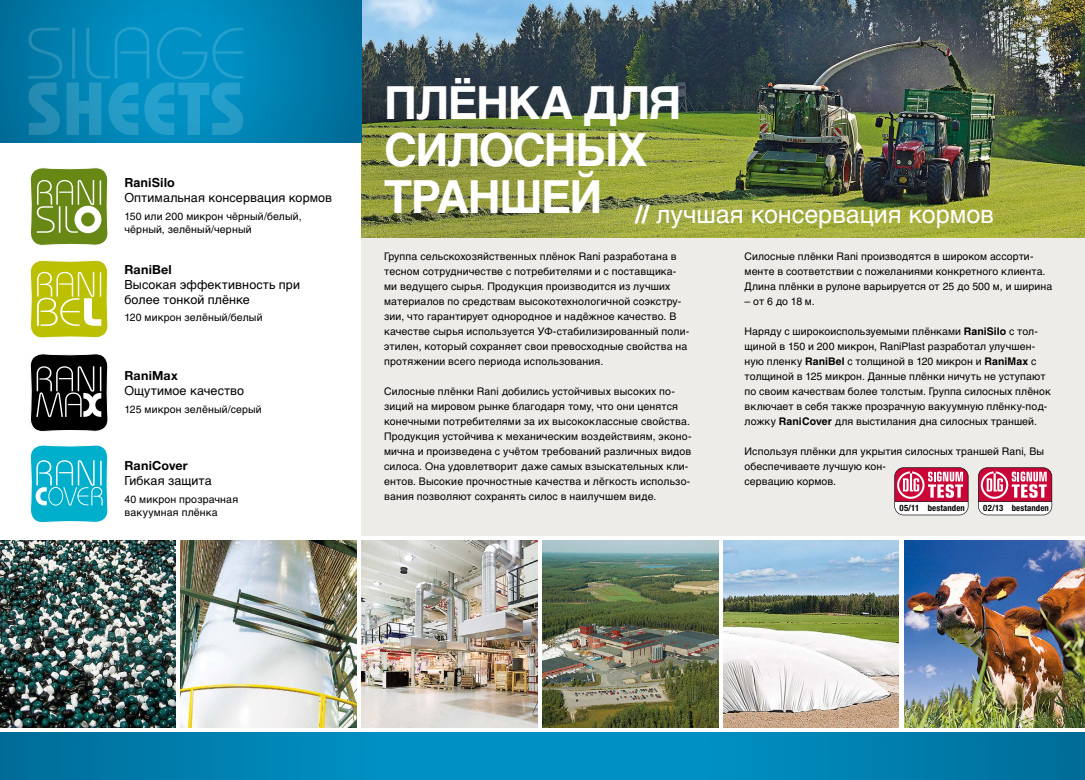
<style>
.page{position:relative;width:1085px;height:780px;background:#fff}
.page>*{position:absolute;margin:0;border:0;box-sizing:border-box;transform-origin:0 0}
.t1{font:700 45.62px/46.2px "Helvetica LT Std";letter-spacing:-.035em;color:#fff}
.t2{font:25px "Helvetica LT Std";color:#fff}
.t3{font:12.5px/15px "Helvetica LT Std";letter-spacing:.01em;color:#000}
.t4{font:700 12.5px "Helvetica Neue LT Pro";letter-spacing:.015em;color:#000}
.t5{font:700 12.5px "Helvetica LT Std";letter-spacing:.005em;color:#000}
.t6{font:10.5px/15px "Helvetica LT Std";letter-spacing:.015em;color:#000}
.t7{font:700 condensed 8.75px "Helvetica Neue LT Pro";letter-spacing:.01em;color:#000}
.s1{font-weight:700}
</style>
<div class="page">
<svg style="left:0;top:732px;width:1084px;height:48px;background:#0083b4"></svg>
<img style="left:0;top:540px;width:175px;height:187px">
<img style="left:361px;top:540px;width:176px;height:187px">
<img style="left:723px;top:540px;width:175px;height:187px">
<img style="left:181px;top:540px;width:175px;height:187px">
<img style="left:542px;top:540px;width:176px;height:187px">
<img style="left:904px;top:540px;width:180px;height:187px">
<svg style="left:30px;top:167px;width:78px;height:79px"></svg>
<svg style="left:30px;top:260px;width:78px;height:78px;background:#c9cd37"></svg>
<svg style="left:30px;top:353px;width:78px;height:79px;background:#383838"></svg>
<svg style="left:30px;top:445px;width:78px;height:78px;background:#2ebdd4"></svg>
<div style="left:361px;top:0;width:723px;height:535px;background:#edece8"></div>
<img style="left:361px;top:0;width:723px;height:238px">
<svg style="left:0;top:0;width:361px;height:143px;background:#007baa"></svg>
<svg style="left:894px;top:467px;width:74px;height:48px;background:#db8299"></svg>
<svg style="left:978px;top:467px;width:73px;height:48px;background:#db839a"></svg>
<svg style="left:28px;top:27px;width:215px;height:108px;background:#0e8fbe"></svg>
<p class="t5" style="left:124px;top:175px;width:52px">RaniSilo</p>
<p class="t3" style="left:124px;top:190px;width:209px">Оптимальная консервация кормов</p>
<p class="t6" style="left:124px;top:210px;width:179px;line-height:12.6px">150 или 200 микрон чёрный/белый, чёрный, зелёный/черный</p>
<p class="t4" style="left:124px;top:261px;width:49px">RaniBel</p>
<p class="t3" style="left:124px;top:277px;width:177px">Высокая эффективность при более тонкой плёнке</p>
<p class="t6" style="left:124px;top:310px;width:139px">120 микрон зелёный/белый</p>
<p class="t4" style="left:124px;top:368px;width:55px">RaniMax</p>
<p class="t3" style="left:124px;top:383px;width:121px">Ощутимое качество</p>
<p class="t6" style="left:124px;top:401px;width:139px">125 микрон зелёный/серый</p>
<p class="t4" style="left:124px;top:458px;width:65px">RaniCover</p>
<p class="t3" style="left:124px;top:473px;width:89px">Гибкая защита</p>
<p class="t6" style="left:124px;top:493px;width:115px;line-height:12.6px">40 микрон прозрачная вакуумная плёнка</p>
<h1 class="t1" style="left:384px;top:79px;width:299px">ПЛЁНКА ДЛЯ<br>СИЛОСНЫХ</h1>
<h2 class="t2" style="left:384px;top:200px;width:611px"><sup>ТРАНШЕЙ</sup> <span class="s1">//</span> лучшая консервация кормов</h2>
<p class="t6" style="left:384px;top:249px;width:307px">Группа сельскохозяйственных плёнок Rani разработана в тесном сотрудничестве с потребителями и с поставщика&shy;ми ведущего сырья. Продукция производится из лучших материалов по средствам высокотехнологичной соэкстру&shy;зии, что гарантирует однородное и надёжное качество. В качестве сырья используется УФ-стабилизированный поли&shy;этилен, который сохраняет свои превосходные свойства на протяжении всего периода использования.</p>
<p class="t6" style="left:384px;top:384px;width:309px">Силосные плёнки Rani добились устойчивых высоких по&shy;зиций на мировом рынке благодаря тому, что они ценятся конечными потребителями за их высококлассные свойства.<br>Продукция устойчива к механическим воздействиям, эконо&shy;мична и произведена с учётом требований различных видов силоса. Она удовлетворит даже самых взыскательных кли&shy;ентов. Высокие прочностные качества и лёгкость использо&shy;вания позволяют сохранять силос в наилучшем виде.</p>
<p class="t6" style="left:744px;top:249px;width:309px">Силосные плёнки Rani производятся в широком ассорти&shy;менте в соответствии с пожеланиями конкретного клиента.<br>Длина плёнки в рулоне варьируется от 25 до 500 м, и ширина</p>
<p class="t6" style="left:744px;top:294px;width:72px">– от 6 до 18 м.</p>
<p class="t6" style="left:744px;top:324px;width:308px">Наряду с широкоиспользуемыми плёнками <span class="s1">RaniSilo</span> с тол&shy;щиной в 150 и 200 микрон, RaniPlast разработал улучшен&shy;ную пленку <span class="s1">RaniBel</span> с толщиной в 120 микрон и <span class="s1">RaniMax</span> с толщиной в 125 микрон. Данные плёнки ничуть не уступают по своим качествам более толстым. Группа силосных плёнок включает в себя также прозрачную вакуумную плёнку-под&shy;ложку <span class="s1">RaniCover</span> для выстилания дна силосных траншей.</p>
<p class="t6" style="left:744px;top:444px;width:301px">Используя плёнки для укрытия силосных траншей Rani, Вы обеспечиваете лучшую кон-<br>сервацию кормов.</p>
<p class="t7" style="left:899px;top:502px;width:67px">05/11 bestanden</p>
<p class="t7" style="left:983px;top:502px;width:67px">02/13 bestanden</p>
</div>
